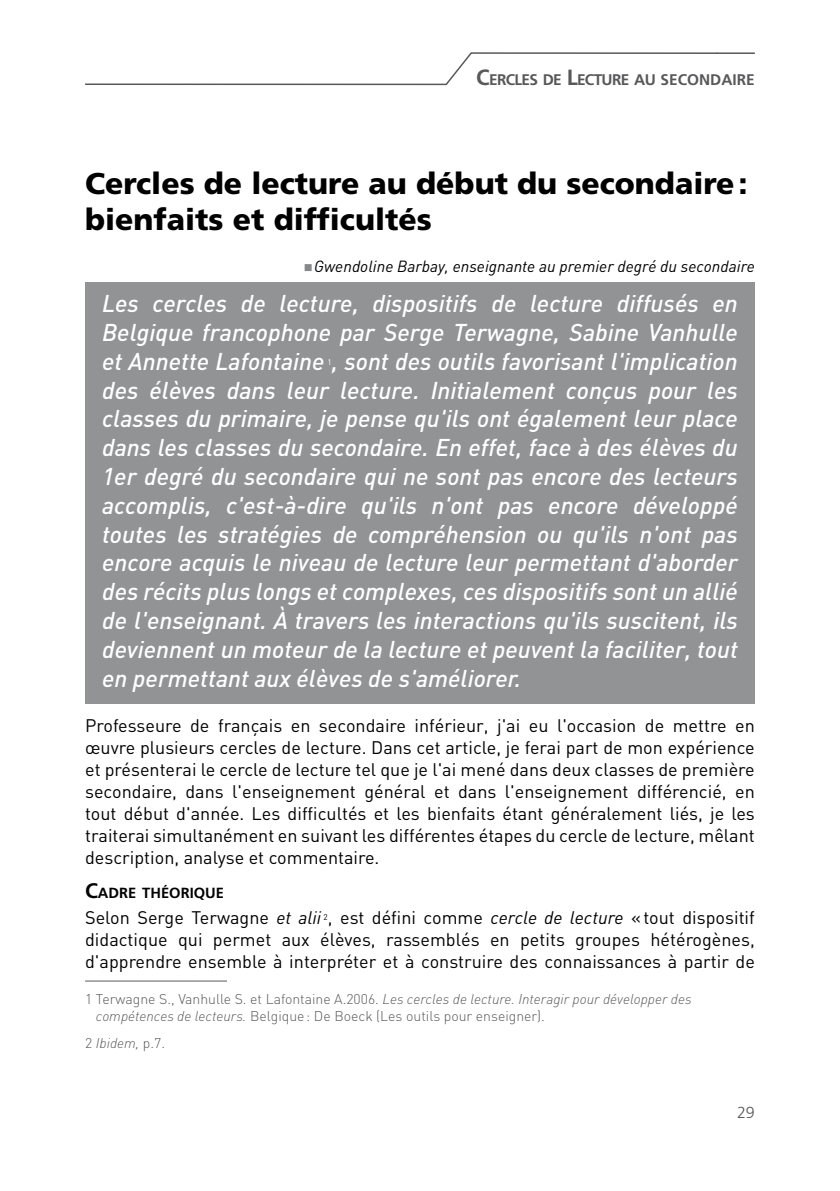
<style>
.page{position:relative;width:840px;height:1191px;background:#fff}
.page>*{position:absolute;margin:0;border:0;box-sizing:border-box;transform-origin:0 0}
.t1{font:900 30px/36px "Frutiger LT Std";color:#000}
.t2{font:italic 500 24px/28.8px "DIN";color:#fff;text-align:justify}
.t3{font:18px/22px "DIN";color:#000;text-align:justify}
.t4{font:italic 16px "DIN";color:#000}
.t5{font:300 16px "Frutiger LT Std";color:#58585a}
.t6{font:700 15.4px "Frutiger LT Std";letter-spacing:-.045em;color:#58585a}
.t7{font:700 14.6px "Frutiger LT Std";color:#000}
.t8{font:300 14px/16.8px "DIN";color:#58585a}
.t9{font:italic 300 14px "DIN";color:#58585a}
.t10{font:8.2px "DIN";color:#fff}
.s1{font-size:22px}
.s2{color:#87888a}
.s3{font-size:21px}
.s4{font-style:italic}
.s5{font-style:normal}
</style>
<div class="page">
<div style="left:85px;top:283px;width:669px;height:421px;background:#929395"></div>
<hr style="left:85px;top:980px;width:142px;height:1px;background:#58585a">
<svg style="left:85px;top:52px;width:631px;height:34px"></svg>
<hr style="left:716px;top:52px;width:38px;height:2px;background:#58585a">
<p class="t6" style="left:476px;top:71px;width:280px"><span class="s1">C</span>ERCLES DE <span class="s1">L</span>ECTURE AU SECONDAIRE</p>
<p class="t1" style="left:85px;top:165px;width:663px">Cercles de lecture au début du secondaire: bienfaits et difficultés</p>
<p class="t4" style="left:303px;top:256px;width:452px"><span class="s2">■</span>Gwendoline Barbay, enseignante au premier degré du secondaire</p>
<p class="t2" style="left:102px;top:288px;width:637px">Les cercles de lecture, dispositifs de lecture diffusés en Belgique francophone par Serge Terwagne, Sabine Vanhulle et Annette Lafontaine , sont des outils favorisant l'implication</p>
<p class="t10" style="left:327px;top:357px;width:6px">1</p>
<p class="t2" style="left:102px;top:375px;width:637px">des élèves dans leur lecture. Initialement conçus pour les classes du primaire, je pense qu'ils ont également leur place dans les classes du secondaire. En effet, face à des élèves du 1er degré du secondaire qui ne sont pas encore des lecteurs accomplis, c'est-à-dire qu'ils n'ont pas encore développé toutes les stratégies de compréhension ou qu'ils n'ont pas encore acquis le niveau de lecture leur permettant d'aborder des récits plus longs et complexes, ces dispositifs sont un allié de l'enseignant. À travers les interactions qu'ils suscitent, ils deviennent un moteur de la lecture et peuvent la faciliter, tout en permettant aux élèves de s'améliorer.</p>
<p class="t3" style="left:85px;top:715px;width:670px">Professeure de français en secondaire inférieur, j'ai eu l'occasion de mettre en œuvre plusieurs cercles de lecture. Dans cet article, je ferai part de mon expérience et présenterai le cercle de lecture tel que je l'ai mené dans deux classes de première secondaire, dans l'enseignement général et dans l'enseignement différencié, en tout début d'année. Les difficultés et les bienfaits étant généralement liés, je les traiterai simultanément en suivant les différentes étapes du cercle de lecture, mêlant description, analyse et commentaire.</p>
<p class="t7" style="left:85px;top:884px;width:140px"><span class="s3">C</span>ADRE THÉORIQUE</p>
<p class="t3" style="left:85px;top:907px;width:671px">Selon Serge Terwagne <span class="s4">et alii</span> <sup>2</sup>, est défini comme <span class="s4">cercle de lecture</span> «tout dispositif didactique qui permet aux élèves, rassemblés en petits groupes hétérogènes, d'apprendre ensemble à interpréter et à construire des connaissances à partir de</p>
<p class="t8" style="left:96px;top:990px;width:597px;text-indent:-11px">1 Terwagne S., Vanhulle S. et Lafontaine A.2006. <span class="s4">Les cercles de lecture. Interagir pour développer des compétences de lecteurs.</span> Belgique: De Boeck (Les outils pour enseigner).</p>
<p class="t9" style="left:85px;top:1034px;width:81px"><span class="s5">2</span> Ibidem, <span class="s5">p.7.</span></p>
<p class="t5" style="left:736px;top:1103px;width:19px">29</p>
</div>
